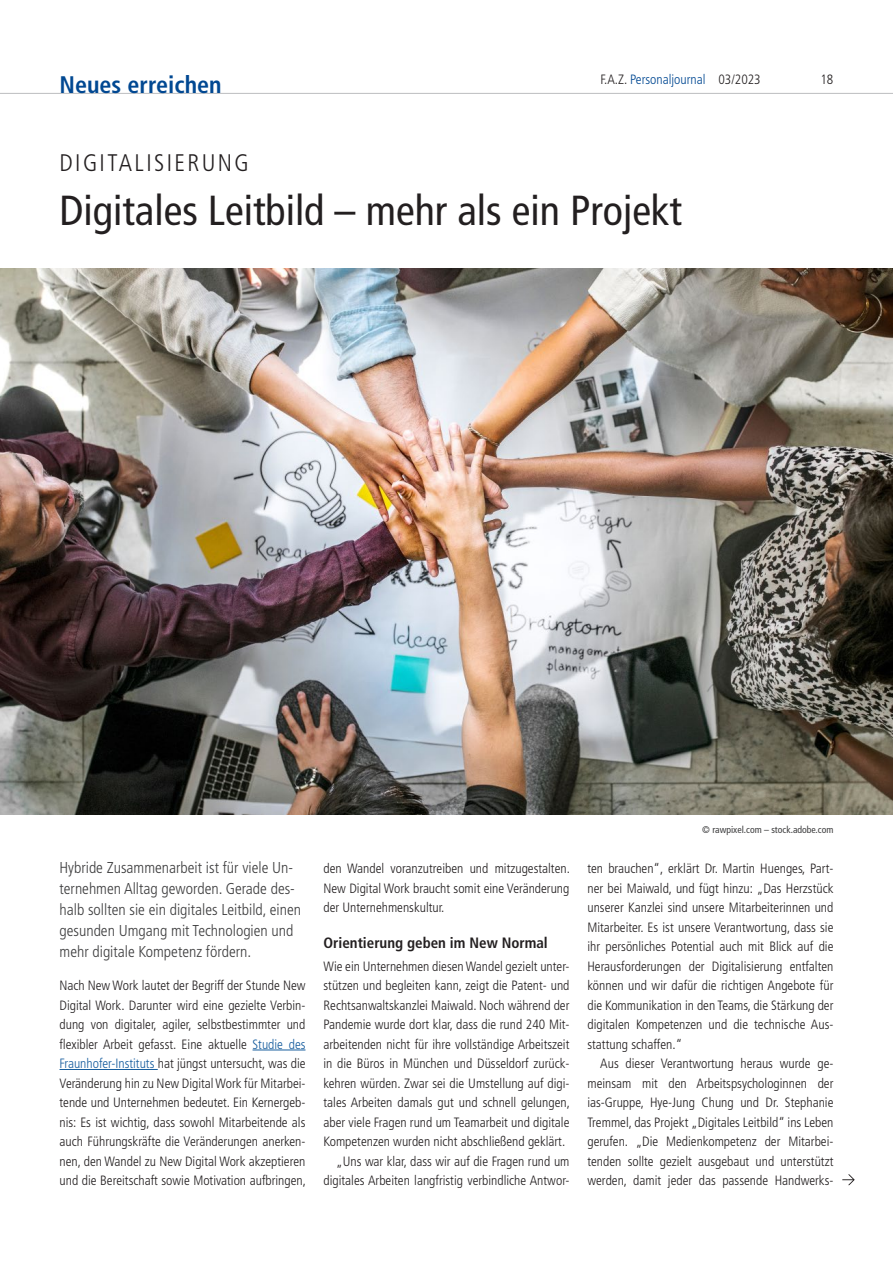
<style>
.page{position:relative;width:893px;height:1263px;background:#fff}
.page>*{position:absolute;margin:0;border:0;box-sizing:border-box;transform-origin:0 0}
.t1{font:condensed 42px "Frutiger LT Std";color:#231f20}
.t2{font:300 condensed 24px "Frutiger LT Std";letter-spacing:.1em;color:#231f20}
.t3{font:700 condensed 24px "Frutiger LT Std";color:#014892}
.t4{font:300 condensed 15.75px/21px "Frutiger LT Std";color:#3e3e3f}
.t5{font:700 condensed 15px "Frutiger LT Std";color:#231f20}
.t6{font:300 condensed 13.5px/19.5px "Frutiger LT Std";color:#231f20;text-align:justify}
.t7{font:300 condensed 13.5px "Frutiger LT Std";color:#014892}
.t8{font:condensed 9.75px "Frutiger LT Std";color:#3e3e3f}
.s1{color:#231f20}
.s2{color:#175d9e}
</style>
<div class="page">
<hr style="left:0;top:93px;width:893px;height:1px;background:#bcbdc0">
<img style="left:0;top:268px;width:893px;height:546px">
<hr style="left:253px;top:1050px;width:52px;height:1px;background:#175d9e">
<hr style="left:60px;top:1069px;width:98px;height:1px;background:#175d9e">
<svg style="left:842px;top:1174px;width:13px;height:11px"></svg>
<h2 class="t3" style="left:60px;top:70px;width:164px">Neues erreichen</h2>
<p class="t7" style="left:600px;top:72px;width:162px"><span class="s1">F.A.Z.</span> Personaljournal <span class="s1">03/2023</span></p>
<p class="t6" style="left:820px;top:70px;width:14px">18</p>
<h2 class="t2" style="left:60px;top:149px;width:191px">DIGITALISIERUNG</h2>
<h1 class="t1" style="left:60px;top:185px;width:624px">Digitales Leitbild – mehr als ein Projekt</h1>
<p class="t8" style="left:702px;top:824px;width:133px">© rawpixel.com – stock.adobe.com</p>
<p class="t4" style="left:60px;top:857px;width:243px">Hybride Zusammenarbeit ist für viele Un&shy;ternehmen Alltag geworden. Gerade des&shy;halb sollten sie ein digitales Leitbild, einen gesunden Umgang mit Technologien und mehr digitale Kompetenz fördern.</p>
<p class="t6" style="left:60px;top:976px;width:248px">Nach New Work lautet der Begriff der Stunde New Digital Work. Darunter wird eine gezielte Verbin&shy;dung von digitaler, agiler, selbstbestimmter und flexibler Arbeit gefasst. Eine aktuelle <span class="s2">Studie des Fraunhofer-Instituts</span> hat jüngst untersucht, was die Veränderung hin zu New Digital Work für Mitarbei&shy;tende und Unternehmen bedeutet. Ein Kernergeb&shy;nis: Es ist wichtig, dass sowohl Mitarbeitende als auch Führungskräfte die Veränderungen anerken&shy;nen, den Wandel zu New Digital Work akzeptieren und die Bereitschaft sowie Motivation aufbringen,</p>
<p class="t6" style="left:323px;top:859px;width:248px">den Wandel voranzutreiben und mitzugestalten.<br>New Digital Work braucht somit eine Veränderung der Unternehmenskultur.</p>
<p class="t5" style="left:323px;top:934px;width:226px">Orientierung geben im New Normal</p>
<p class="t6" style="left:323px;top:956px;width:247px">Wie ein Unternehmen diesen Wandel gezielt unter-</p>
<p class="t6" style="left:323px;top:976px;width:247px">stützen und begleiten kann, zeigt die Patent- und</p>
<p class="t6" style="left:323px;top:995px;width:247px">Rechtsanwaltskanzlei Maiwald. Noch während der</p>
<p class="t6" style="left:323px;top:1015px;width:247px">Pandemie wurde dort klar, dass die rund 240 Mit-</p>
<p class="t6" style="left:323px;top:1034px;width:247px">arbeitenden nicht für ihre vollständige Arbeitszeit</p>
<p class="t6" style="left:323px;top:1054px;width:247px">in die Büros in München und Düsseldorf zurück-</p>
<p class="t6" style="left:323px;top:1073px;width:247px">kehren würden. Zwar sei die Umstellung auf digi-</p>
<p class="t6" style="left:323px;top:1093px;width:248px">tales Arbeiten damals gut und schnell gelungen,</p>
<p class="t6" style="left:323px;top:1112px;width:247px">aber viele Fragen rund um Teamarbeit und digitale</p>
<p class="t6" style="left:323px;top:1132px;width:243px">Kompetenzen wurden nicht abschließend geklärt.</p>
<p class="t6" style="left:336px;top:1151px;width:235px">„Uns war klar, dass wir auf die Fragen rund um</p>
<p class="t6" style="left:323px;top:1171px;width:247px">digitales Arbeiten langfristig verbindliche Antwor-</p>
<p class="t6" style="left:587px;top:859px;width:247px">ten brauchen“, erklärt Dr. Martin Huenges, Part&shy;ner bei Maiwald, und fügt hinzu: „Das Herzstück unserer Kanzlei sind unsere Mitarbeiterinnen und Mitarbeiter. Es ist unsere Verantwortung, dass sie ihr persönliches Potential auch mit Blick auf die Herausforderungen der Digitalisierung entfalten können und wir dafür die richtigen Angebote für die Kommunikation in den Teams, die Stärkung der digitalen Kompetenzen und die technische Aus&shy;stattung schaffen.“</p>
<p class="t6" style="left:587px;top:1054px;width:247px;text-indent:13px">Aus dieser Verantwortung heraus wurde ge&shy;meinsam mit den Arbeitspsychologinnen der ias-Gruppe, Hye-Jung Chung und Dr. Stephanie Tremmel, das Projekt „Digitales Leitbild“ ins Leben gerufen. „Die Medienkompetenz der Mitarbei&shy;tenden sollte gezielt ausgebaut und unterstützt werden, damit jeder das passende Handwerks-</p>
</div>
